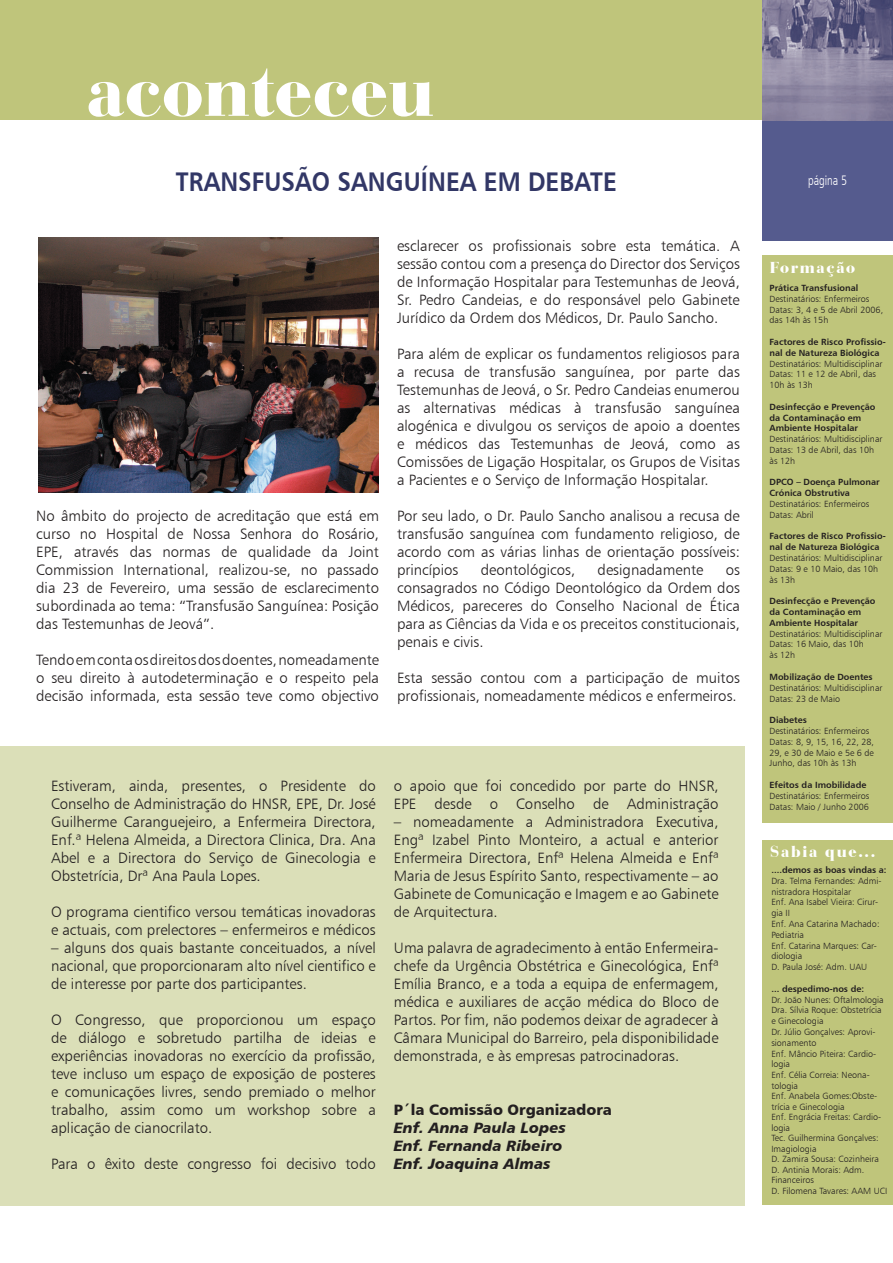
<style>
.page{position:relative;width:893px;height:1263px;background:#fff}
.page>*{position:absolute;margin:0;border:0;box-sizing:border-box;transform-origin:0 0}
.t1{font:900 75px "Bauer Bodoni BT";letter-spacing:.005em;color:#fff}
.t2{font:27px "Humanist 777 BT Bold B";letter-spacing:.005em;color:#323766;scale:.9 1}
.t3{font:900 16.5px "Bauer Bodoni BT";letter-spacing:.1em;color:#fff}
.t4{font:15px/18px "Humanist 777 BT Light B";color:#231f20;text-align:justify}
.t5{font:15px/18px "Humanist 777 BT Black Italic B";color:#231f20}
.t6{font:15px "Humanist 777 BT Black B";color:#231f20}
.t7{font:13.5px "Frut";color:#fff;scale:.9 1}
.t8{font:9px/10.8px "Humanist 777 BT Light B";color:#231f20}
.t9{font:9px/10.8px "Humanist 777 BT Bold B";color:#231f20}
</style>
<div class="page">
<div style="left:0;top:0;width:893px;height:120px;background:#bfc57b"></div>
<div style="left:762px;top:120px;width:131px;height:120px;background:#555b8e"></div>
<div style="left:0;top:747px;width:745px;height:459px;background:#dbdfb8"></div>
<img style="left:762px;top:0;width:131px;height:120px">
<img style="left:38px;top:237px;width:340px;height:255px">
<div style="left:762px;top:255px;width:131px;height:567px;background:#bfc57b"></div>
<div style="left:762px;top:840px;width:131px;height:365px;background:#bfc57b"></div>
<h1 class="t1" style="left:87px;top:44px;width:349px">aconteceu</h1>
<h2 class="t2" style="left:176px;top:164px;width:491px">TRANSFUSÃO SANGUÍNEA EM DEBATE</h2>
<p class="t4" style="left:36px;top:507px;width:344px">No âmbito do projecto de acreditação que está em curso no Hospital de Nossa Senhora do Rosário, EPE, através das normas de qualidade da Joint Commission International, realizou-se, no passado dia 23 de Fevereiro, uma sessão de esclarecimento subordinada ao tema: “Transfusão Sanguínea: Posição das Testemunhas de Jeová”.</p>
<p class="t4" style="left:36px;top:651px;width:344px">Tendo em conta os direitos dos doentes, nomeadamente o seu direito à autodeterminação e o respeito pela decisão informada, esta sessão teve como objectivo</p>
<p class="t4" style="left:397px;top:237px;width:344px">esclarecer os profissionais sobre esta temática. A sessão contou com a presença do Director dos Serviços de Informação Hospitalar para Testemunhas de Jeová, Sr. Pedro Candeias, e do responsável pelo Gabinete Jurídico da Ordem dos Médicos, Dr. Paulo Sancho.</p>
<p class="t4" style="left:397px;top:345px;width:344px">Para além de explicar os fundamentos religiosos para a recusa de transfusão sanguínea, por parte das Testemunhas de Jeová, o Sr. Pedro Candeias enumerou as alternativas médicas à transfusão sanguínea alogénica e divulgou os serviços de apoio a doentes e médicos das Testemunhas de Jeová, como as Comissões de Ligação Hospitalar, os Grupos de Visitas a Pacientes e o Serviço de Informação Hospitalar.</p>
<p class="t4" style="left:397px;top:507px;width:344px">Por seu lado, o Dr. Paulo Sancho analisou a recusa de transfusão sanguínea com fundamento religioso, de acordo com as várias linhas de orientação possíveis: princípios</p>
<p class="t4" style="left:481px;top:561px;width:96px">deontológicos,</p>
<p class="t4" style="left:598px;top:561px;width:107px">designadamente</p>
<p class="t4" style="left:397px;top:561px;width:344px;text-indent:329px">os consagrados no Código Deontológico da Ordem dos Médicos, pareceres do Conselho Nacional de Ética para as Ciências da Vida e os preceitos constitucionais, penais e civis.</p>
<p class="t4" style="left:397px;top:669px;width:344px">Esta sessão contou com a participação de muitos profissionais, nomeadamente médicos e enfermeiros.</p>
<p class="t4" style="left:51px;top:777px;width:326px">Estiveram, ainda, presentes, o Presidente do Conselho de Administração do HNSR, EPE, Dr. José Guilherme Caranguejeiro, a Enfermeira Directora, Enf.ª Helena Almeida, a Directora Clinica, Dra. Ana Abel e a Directora do Serviço de Ginecologia e Obstetrícia, Drª Ana Paula Lopes.</p>
<p class="t4" style="left:51px;top:903px;width:326px">O programa cientifico versou temáticas inovadoras e actuais, com prelectores – enfermeiros e médicos</p>
<p class="t4" style="left:51px;top:939px;width:326px">– alguns dos quais bastante conceituados, a nível nacional, que proporcionaram alto nível cientifico e de interesse por parte dos participantes.</p>
<p class="t4" style="left:51px;top:1011px;width:326px">O Congresso, que proporcionou um espaço de diálogo e sobretudo partilha de ideias e experiências inovadoras no exercício da profissão, teve incluso um espaço de exposição de posteres e comunicações livres, sendo premiado o melhor trabalho, assim como um workshop sobre a aplicação de cianocrilato.</p>
<p class="t4" style="left:51px;top:1155px;width:326px">Para o êxito deste congresso foi decisivo todo</p>
<p class="t4" style="left:394px;top:777px;width:326px">o apoio que foi concedido por parte do HNSR,<br>EPE desde o Conselho de Administração</p>
<p class="t4" style="left:394px;top:813px;width:326px">– nomeadamente a Administradora Executiva, Engª Izabel Pinto Monteiro, a actual e anterior Enfermeira Directora, Enfª Helena Almeida e Enfª Maria de Jesus Espírito Santo, respectivamente – ao Gabinete de Comunicação e Imagem e ao Gabinete de Arquitectura.</p>
<p class="t4" style="left:394px;top:939px;width:326px">Uma palavra de agradecimento à então Enfermeira&shy;chefe da Urgência Obstétrica e Ginecológica, Enfª Emília Branco, e a toda a equipa de enfermagem, médica e auxiliares de acção médica do Bloco de Partos. Por fim, não podemos deixar de agradecer à Câmara Municipal do Barreiro, pela disponibilidade demonstrada, e às empresas patrocinadoras.</p>
<p class="t6" style="left:394px;top:1100px;width:220px">P´la Comissão Organizadora</p>
<p class="t5" style="left:394px;top:1118px;width:174px">Enf. Anna Paula Lopes<br>Enf. Fernanda Ribeiro<br>Enf. Joaquina Almas</p>
<p class="t7" style="left:808px;top:173px;width:45px">página 5</p>
<p class="t3" style="left:770px;top:257px;width:87px">Formação</p>
<p class="t9" style="left:769px;top:282px;width:90px">Prática Transfusional</p>
<p class="t8" style="left:769px;top:293px;width:115px">Destinatários: Enfermeiros<br>Datas: 3, 4 e 5 de Abril 2006, das 14h às 15h</p>
<p class="t9" style="left:769px;top:336px;width:118px">Factores de Risco Profissio&shy;nal de Natureza Biológica</p>
<p class="t8" style="left:769px;top:358px;width:114px">Destinatários: Multidisciplinar<br>Datas: 11 e 12 de Abril, das<br>10h às 13h</p>
<p class="t9" style="left:769px;top:401px;width:107px">Desinfecção e Prevenção da Contaminação em<br>Ambiente Hospitalar</p>
<p class="t8" style="left:769px;top:434px;width:114px">Destinatários: Multidisciplinar<br>Datas: 13 de Abril, das 10h às 12h</p>
<p class="t9" style="left:769px;top:477px;width:112px">DPCO – Doença Pulmonar<br>Crónica Obstrutiva</p>
<p class="t8" style="left:769px;top:498px;width:101px">Destinatários: Enfermeiros<br>Datas: Abril</p>
<p class="t9" style="left:769px;top:531px;width:118px">Factores de Risco Profissio&shy;nal de Natureza Biológica</p>
<p class="t8" style="left:769px;top:552px;width:114px">Destinatários: Multidisciplinar<br>Datas: 9 e 10 Maio, das 10h às 13h</p>
<p class="t9" style="left:769px;top:595px;width:107px">Desinfecção e Prevenção da Contaminação em<br>Ambiente Hospitalar</p>
<p class="t8" style="left:769px;top:628px;width:114px">Destinatários: Multidisciplinar<br>Datas: 16 Maio, das 10h<br>às 12h</p>
<p class="t9" style="left:769px;top:671px;width:105px">Mobilização de Doentes</p>
<p class="t8" style="left:769px;top:682px;width:114px">Destinatários: Multidisciplinar<br>Datas: 23 de Maio</p>
<p class="t9" style="left:769px;top:714px;width:39px">Diabetes</p>
<p class="t8" style="left:769px;top:725px;width:106px">Destinatários: Enfermeiros<br>Datas: 8, 9, 15, 16, 22, 28,<br>29, e 30 de Maio e 5e 6 de<br>Junho, das 10h às 13h</p>
<p class="t9" style="left:769px;top:779px;width:98px">Efeitos da Imobilidade</p>
<p class="t8" style="left:769px;top:790px;width:101px">Destinatários: Enfermeiros<br>Datas: Maio / Junho 2006</p>
<p class="t3" style="left:770px;top:841px;width:107px">Sabia que...</p>
<p class="t9" style="left:771px;top:864px;width:117px">....demos as boas vindas a:</p>
<p class="t8" style="left:771px;top:875px;width:112px">Dra. Telma Fernandes: Admi&shy;nistradora Hospitalar<br>Enf. Ana Isabel Vieira: Cirur&shy;gia II<br>Enf. Ana Catarina Machado:<br>Pediatria<br>Enf. Catarina Marques: Car&shy;diologia<br>D. Paula José: Adm. UAU</p>
<p class="t9" style="left:771px;top:983px;width:94px">... despedimo-nos de:</p>
<p class="t8" style="left:771px;top:994px;width:117px">Dr. João Nunes: Oftalmologia<br>Dra. Sílvia Roque: Obstetrícia e Ginecologia<br>Dr. Júlio Gonçalves: Aprovi&shy;sionamento<br>Enf. Mâncio Piteira: Cardio&shy;logia<br>Enf. Célia Correia: Neona&shy;tologia<br>Enf. Anabela Gomes:Obste&shy;trícia e Ginecologia<br>Enf. Engrácia Freitas: Cardio&shy;logia<br>Tec. Guilhermina Gonçalves:<br>Imagiologia<br>D. Zamira Sousa: Cozinheira<br>D. Antinia Morais: Adm.<br>Financeiros<br>D. Filomena Tavares: AAM UCI</p>
</div>
